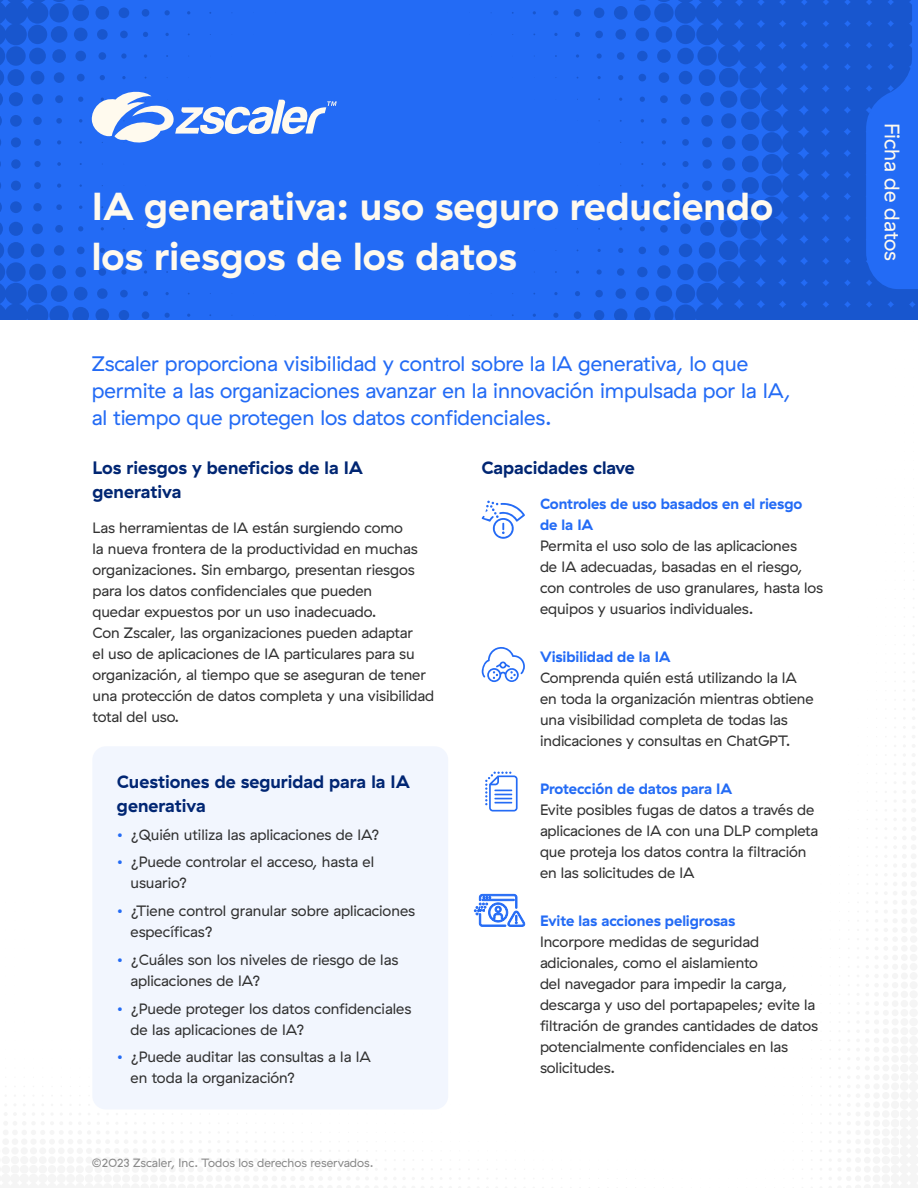
<style>
.page{position:relative;width:918px;height:1188px;background:#fff}
.page>*{position:absolute;margin:0;border:0;box-sizing:border-box;transform-origin:0 0}
.t1{font:700 39px/49.5px "GT Haptik ZS";color:#fffaee}
.t2{font:21px/27px "GT Haptik ZS";letter-spacing:-.005em;color:#236bf5}
.t3{font:21px "GT Haptik ZS";color:#fffaee}
.t4{font:700 18px/24px "GT Haptik ZS";color:#012673}
.t5{font:15px/21px "GT Haptik ZS";letter-spacing:-.005em;color:#323232}
.t6{font:700 15px/21px "GT Haptik ZS";letter-spacing:-.005em;color:#236bf5}
.t7{font:12px "GT Haptik ZS";color:#898989}
.s1{color:#236bf5}
</style>
<div class="page">
<svg style="left:0;top:0;width:918px;height:320px;background:#2066eb"></svg>
<svg style="left:866px;top:0;width:52px;height:289px;background:#1f64e9"></svg>
<svg style="left:91px;top:88px;width:246px;height:58px;background:#6998f2"></svg>
<div style="left:92px;top:746px;width:356px;height:363px;background:#f2f6fe;border-radius:14px"></div>
<svg style="left:482px;top:501px;width:43px;height:38px"></svg>
<svg style="left:482px;top:647px;width:43px;height:35px"></svg>
<svg style="left:485px;top:772px;width:33px;height:40px"></svg>
<svg style="left:474px;top:894px;width:51px;height:33px"></svg>
<h1 class="t1" style="left:92px;top:182px;width:683px">IA generativa: uso seguro reduciendo los riesgos de los datos</h1>
<h2 class="t2" style="left:92px;top:350px;width:700px">Zscaler proporciona visibilidad y control sobre la IA generativa, lo que permite a las organizaciones avanzar en la innovación impulsada por la IA, al tiempo que protegen los datos confidenciales.</h2>
<p class="t4" style="left:93px;top:456px;width:272px">Los riesgos y beneficios de la IA generativa</p>
<p class="t5" style="left:93px;top:517px;width:343px">Las herramientas de IA están surgiendo como<br>la nueva frontera de la productividad en muchas organizaciones. Sin embargo, presentan riesgos para los datos confidenciales que pueden<br>quedar expuestos por un uso inadecuado.<br>Con Zscaler, las organizaciones pueden adaptar<br>el uso de aplicaciones de IA particulares para su organización, al tiempo que se aseguran de tener una protección de datos completa y una visibilidad total del uso.</p>
<p class="t4" style="left:117px;top:770px;width:295px">Cuestiones de seguridad para la IA generativa</p>
<p class="t5" style="left:117px;top:824px;width:264px"><span class="s1">•</span> ¿Quién utiliza las aplicaciones de IA?</p>
<p class="t5" style="left:130px;top:852px;width:245px;text-indent:-14px"><span class="s1">•</span> ¿Puede controlar el acceso, hasta el usuario?</p>
<p class="t5" style="left:130px;top:901px;width:286px;text-indent:-14px"><span class="s1">•</span> ¿Tiene control granular sobre aplicaciones específicas?</p>
<p class="t5" style="left:130px;top:949px;width:269px;text-indent:-14px"><span class="s1">•</span> ¿Cuáles son los niveles de riesgo de las aplicaciones de IA?</p>
<p class="t5" style="left:130px;top:998px;width:282px;text-indent:-14px"><span class="s1">•</span> ¿Puede proteger los datos confidenciales de las aplicaciones de IA?</p>
<p class="t5" style="left:130px;top:1047px;width:242px;text-indent:-14px"><span class="s1">•</span> ¿Puede auditar las consultas a la IA en toda la organización?</p>
<p class="t7" style="left:92px;top:1156px;width:283px">©2023 Zscaler, Inc. Todos los derechos reservados.</p>
<p class="t4" style="left:482px;top:456px;width:155px">Capacidades clave</p>
<p class="t6" style="left:540px;top:493px;width:264px">Controles de uso basados en el riesgo de la IA</p>
<p class="t5" style="left:540px;top:535px;width:284px">Permita el uso solo de las aplicaciones<br>de IA adecuadas, basadas en el riesgo, con controles de uso granulares, hasta los equipos y usuarios individuales.</p>
<p class="t6" style="left:540px;top:646px;width:132px">Visibilidad de la IA</p>
<p class="t5" style="left:540px;top:667px;width:275px">Comprenda quién está utilizando la IA en toda la organización mientras obtiene una visibilidad completa de todas las indicaciones y consultas en ChatGPT.</p>
<p class="t6" style="left:540px;top:778px;width:194px">Protección de datos para IA</p>
<p class="t5" style="left:540px;top:799px;width:280px">Evite posibles fugas de datos a través de aplicaciones de IA con una DLP completa que proteja los datos contra la filtración en las solicitudes de IA</p>
<p class="t6" style="left:540px;top:910px;width:197px">Evite las acciones peligrosas</p>
<p class="t5" style="left:540px;top:931px;width:280px">Incorpore medidas de seguridad adicionales, como el aislamiento<br>del navegador para impedir la carga, descarga y uso del portapapeles; evite la filtración de grandes cantidades de datos potencialmente confidenciales en las solicitudes.</p>
<h2 class="t3" style="left:904px;top:123px;width:140px;rotate:90deg">Ficha de datos</h2>
</div>
